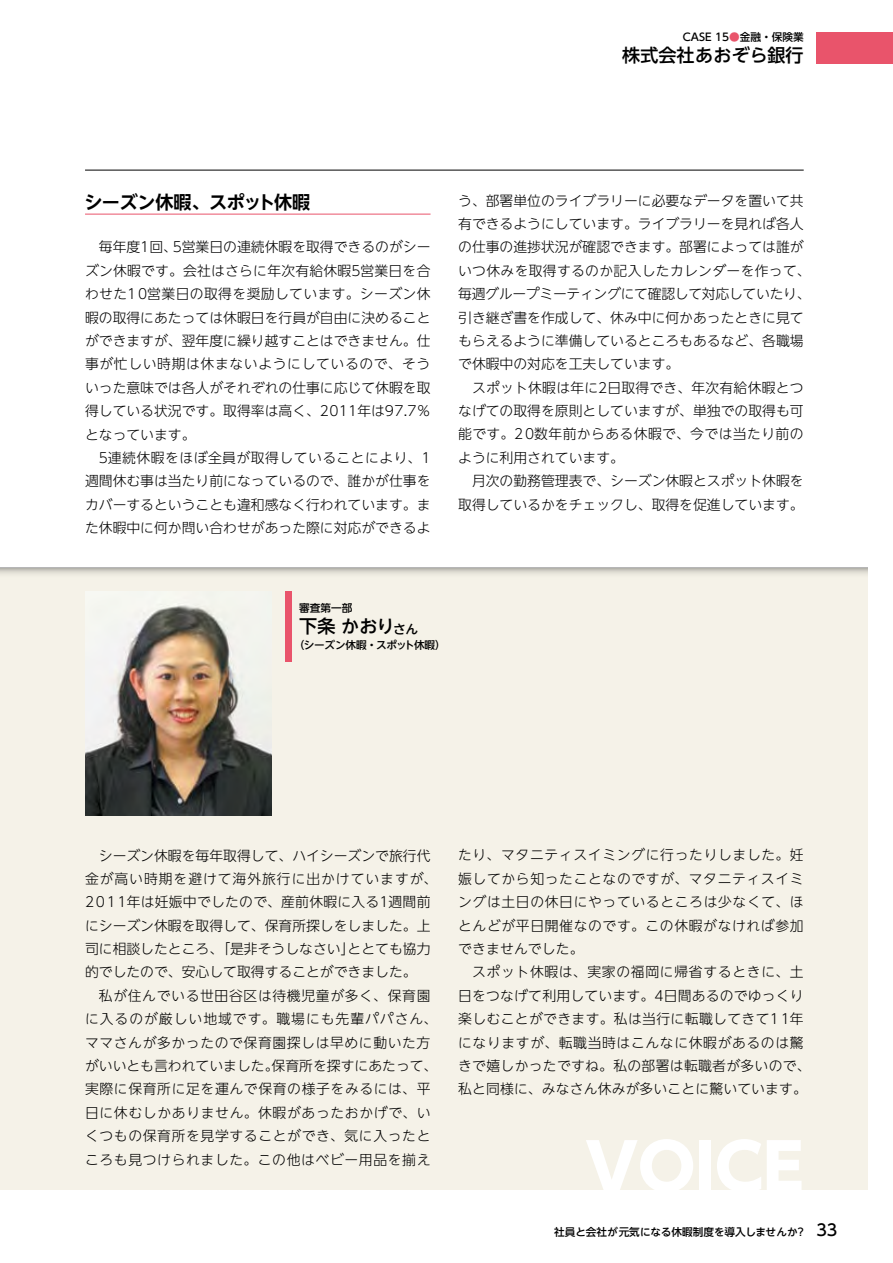
<style>
.page{position:relative;width:893px;height:1263px;background:#fff}
.page>*{position:absolute;margin:0;border:0;box-sizing:border-box;transform-origin:0 0}
.t1{font:800 63.75px "UD Shin Go NT Pro";color:#fff}
.t2{font:500 18px "UD Shin Go NT Pro";color:#000}
.t3{font:700 18px "UD Shin Go NT Pro De";letter-spacing:-.02em;color:#000}
.t4{font:300 13.8px/23.4px "UD Shin Go NT Pro";letter-spacing:.01em;color:#000;text-align:justify}
.t5{font:300 13.8px/23.4px "UD Shin Go NT Pro";letter-spacing:.045em;color:#000;text-align:center}
.t6{font:500 10.65px "UD Shin Go NT Pro";color:#000}
.t7{font:500 10.65px "UD Shin Go NT Pro";letter-spacing:-.03em;color:#000}
.s1{color:#e9546b}
.s2{font-size:12.75px}
.s3{font-size:15.9px}
</style>
<div class="page">
<hr style="left:85px;top:170px;width:719px;height:1px;background:#000">
<div style="left:816px;top:32px;width:77px;height:32px;background:#e9546b"></div>
<div style="left:0;top:568px;width:867px;height:621px;background:#f5f2e8"></div>
<svg style="left:0;top:568px;width:867px;height:6px"></svg>
<img style="left:85px;top:591px;width:187px;height:224px">
<hr style="left:85px;top:214px;width:346px;height:1px;background:#e9546b">
<div style="left:285px;top:591px;width:7px;height:70px;background:#e9546b"></div>
<p class="t6" style="left:683px;top:29px;width:122px">CASE 15<span class="s1">●</span>金融・保険業</p>
<h2 class="t2" style="left:622px;top:40px;width:183px">株式会社あおぞら銀行</h2>
<h2 class="t3" style="left:84px;top:188px;width:227px">シーズン休暇、スポット休暇</h2>
<p class="t4" style="left:85px;top:235px;width:347px;text-indent:14px">毎年度1回、5営業日の連続休暇を取得できるのがシーズン休暇です。会社はさらに年次有給休暇5営業日を合わせた10営業日の取得を奨励しています。シーズン休暇の取得にあたっては休暇日を行員が自由に決めることができますが、翌年度に繰り越すことはできません。仕事が忙しい時期は休まないようにしているので、そういった意味では各人がそれぞれの仕事に応じて休暇を取得している状況です。取得率は高く、2011年は97.7％となっています。</p>
<p class="t4" style="left:85px;top:445px;width:347px;text-indent:14px">5連続休暇をほぼ全員が取得していることにより、1週間休む事は当たり前になっているので、誰かが仕事をカバーするということも違和感なく行われています。また休暇中に何か問い合わせがあった際に対応ができるよ</p>
<p class="t4" style="left:458px;top:188px;width:354px;text-align:left">う、部署単位のライブラリーに必要なデータを置いて共有できるようにしています。ライブラリーを見れば各人の仕事の進捗状況が確認できます。部署によっては誰がいつ休みを取得するのか記入したカレンダーを作って、毎週グループミーティングにて確認して対応していたり、引き継ぎ書を作成して、休み中に何かあったときに見てもらえるように準備しているところもあるなど、各職場で休暇中の対応を工夫しています。</p>
<p class="t4" style="left:458px;top:375px;width:347px;text-indent:14px">スポット休暇は年に2日取得でき、年次有給休暇とつなげての取得を原則としていますが、単独での取得も可能です。20数年前からある休暇で、今では当たり前のように利用されています。</p>
<p class="t4" style="left:458px;top:469px;width:347px;text-align:right">月次の勤務管理表で、シーズン休暇とスポット休暇を取得しているかをチェックし、取得を促進しています。</p>
<p class="t6" style="left:299px;top:599px;width:55px">審査第一部</p>
<h2 class="t2" style="left:299px;top:612px;width:121px">下条 かおり<span class="s2">さん</span></h2>
<p class="t7" style="left:294px;top:636px;width:154px">（シーズン休暇・スポット休暇）</p>
<p class="t4" style="left:85px;top:843px;width:354px;text-align:left;text-indent:14px">シーズン休暇を毎年取得して、ハイシーズンで旅行代金が高い時期を避けて海外旅行に出かけていますが、<br>2011年は妊娠中でしたので、産前休暇に入る1週間前にシーズン休暇を取得して、保育所探しをしました。上司に相談したところ、「是非そうしなさい」ととても協力的でしたので、安心して取得することができました。</p>
<p class="t5" style="left:85px;top:983px;width:354px">私が住んでいる世田谷区は待機児童が多く、保育園<br>に入るのが厳しい地域です。職場にも先輩パパさん、ママさんが多かったので保育園探しは早めに動いた方がいいとも言われていました。保育所を探すにあたって、実際に保育所に足を運んで保育の様子をみるには、平日に休むしかありません。休暇があったおかげで、いくつもの保育所を見学することができ、気に入ったところも見つけられました。この他はベビー用品を揃え</p>
<p class="t4" style="left:458px;top:843px;width:347px">たり、マタニティスイミングに行ったりしました。妊娠してから知ったことなのですが、マタニティスイミングは土日の休日にやっているところは少なくて、ほとんどが平日開催なのです。この休暇がなければ参加できませんでした。</p>
<p class="t4" style="left:458px;top:960px;width:354px;text-align:center">スポット休暇は、実家の福岡に帰省するときに、土<br>日をつなげて利用しています。4日間あるのでゆっくり楽しむことができます。私は当行に転職してきて11年になりますが、転職当時はこんなに休暇があるのは驚きで嬉しかったですね。私の部署は転職者が多いので、私と同様に、みなさん休みが多いことに驚いています。</p>
<h1 class="t1" style="left:585px;top:1115px;width:220px">VOICE</h1>
<p class="t6" style="left:554px;top:1223px;width:285px">社員と会社が元気になる休暇制度を導入しませんか？ <span class="s3">33</span></p>
</div>
